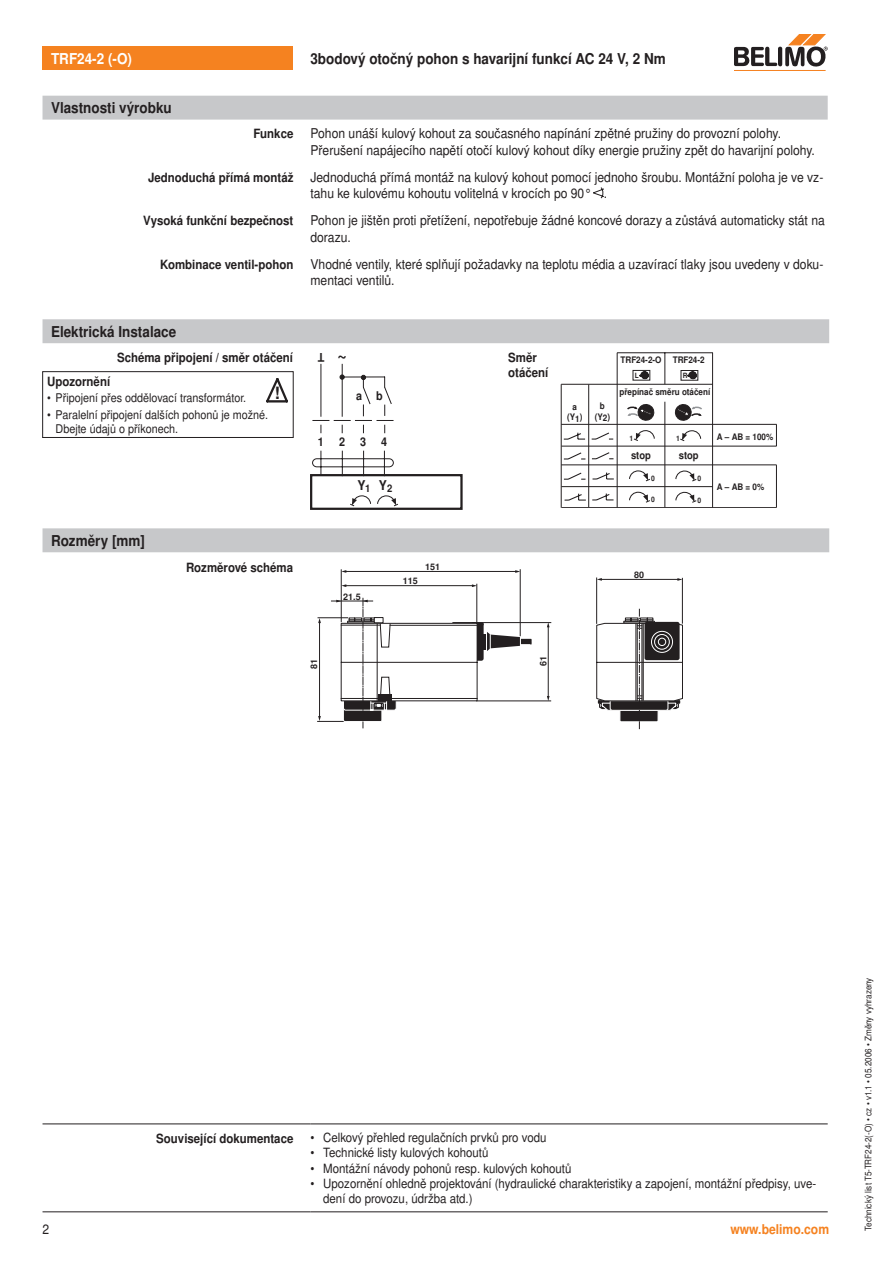
<style>
.page{position:relative;width:893px;height:1263px;background:#fff}
.page>*{position:absolute;margin:0;border:0;box-sizing:border-box;transform-origin:0 0}
.t1{font:700 18px "Nimbus Sans BEL";color:#231f20;scale:.9 1}
.t2{font:700 16.95px "Nimbus Sans BEL";color:#231f20}
.Titel_1{font:700 15px "Nimbus Sans BEL";color:#231f20;scale:.9 1}
.Überschrift_2_links{font:700 15px "Nimbus Sans BEL";color:#231f20;scale:.9 1}
.Überschrift_2_links-2{font:700 15px "Nimbus Sans BEL";color:#fff;scale:.9 1}
.Lauftext_9{font:13.5px/16.2px "Nimbus Sans BEL";color:#231f20;scale:.9 1}
.www_rechts{font:700 13.5px "Nimbus Sans BEL";color:#f58220;scale:.9 1}
.t3{font:700 13.5px "Nimbus Sans BEL";color:#231f20;scale:.9 1}
.Zahl_Seite_links{font:13.5px "Nimbus Sans BEL";color:#231f20;scale:.9 1}
.Sicherheitshinweise{font:12.75px/15.3px "Nimbus Sans BEL";color:#231f20;scale:.9 1}
.Marginalien{font:700 12.75px/15.3px "Nimbus Sans BEL";color:#231f20;scale:.9 1}
.Lauftext_8{font:700 12.75px "Nimbus Sans BEL";color:#231f20;scale:.9 1}
.Aufzählung_9__3_mm{font:12px/14.4px "Nimbus Sans BEL";color:#231f20;scale:.9 1}
.t4{font:700 12px "Nimbus Sans BEL";color:#231f20;scale:.9 1}
.t5{font:700 10.5px "Nimbus Sans BEL";color:#231f20;scale:.9 1}
.t6{font:700 9px/10.8px "Nimbus Sans BEL";color:#231f20;text-align:center;scale:.9 1}
.Vertikaltext{font:9px "Nimbus Sans BEL";color:#231f20;scale:.9 1}
.t7{font:700 9px "Nimbus Sans BEL";color:#231f20}
.t8{font:700 7.5px "Nimbus Sans BEL";color:#231f20;scale:.9 1}
.t9{font:700 7.2px "Nimbus Sans BEL";color:#231f20;scale:.9 1}
</style>
<div class="page">
<hr style="left:735px;top:70px;width:91px;height:1px;background:#f58220">
<svg style="left:735px;top:34px;width:93px;height:33px"></svg>
<div style="left:43px;top:47px;width:250px;height:23px;background:#f58220"></div>
<div style="left:43px;top:96px;width:785px;height:24px;background:#c7c8ca"></div>
<svg style="left:593px;top:187px;width:11px;height:11px"></svg>
<div style="left:43px;top:528px;width:786px;height:24px;background:#c7c8ca"></div>
<hr style="left:331px;top:601px;width:42px;height:1px;background:#231f20">
<hr style="left:344px;top:585px;width:130px;height:1px;background:#231f20">
<hr style="left:344px;top:571px;width:174px;height:1px;background:#231f20">
<hr style="left:341px;top:569px;width:1px;height:53px;background:#231f20">
<hr style="left:477px;top:584px;width:1px;height:44px;background:#231f20">
<hr style="left:520px;top:569px;width:1px;height:67px;background:#231f20">
<hr style="left:319px;top:621px;width:1px;height:97px;background:#231f20">
<hr style="left:548px;top:625px;width:1px;height:72px;background:#231f20">
<svg style="left:547px;top:696px;width:3px;height:5px"></svg>
<hr style="left:317px;top:721px;width:30px;height:1px;background:#231f20">
<hr style="left:318px;top:617px;width:30px;height:1px;background:#231f20">
<hr style="left:476px;top:701px;width:75px;height:1px;background:#231f20">
<hr style="left:481px;top:622px;width:70px;height:1px;background:#231f20">
<div style="left:471px;top:622px;width:13px;height:39px;background:#231f20;border-radius:2px"></div>
<div style="left:481px;top:634px;width:6px;height:15px;background:#231f20"></div>
<svg style="left:336px;top:598px;width:142px;height:130px"></svg>
<svg style="left:486px;top:631px;width:46px;height:20px"></svg>
<div style="left:378px;top:694px;width:14px;height:6px;background:#231f20"></div>
<hr style="left:599px;top:579px;width:80px;height:1px;background:#231f20">
<svg style="left:677px;top:578px;width:5px;height:3px"></svg>
<hr style="left:596px;top:577px;width:1px;height:47px;background:#231f20">
<hr style="left:682px;top:578px;width:1px;height:46px;background:#231f20">
<svg style="left:596px;top:608px;width:87px;height:121px"></svg>
<hr style="left:43px;top:1211px;width:267px;height:1px;background:#231f20">
<hr style="left:43px;top:1124px;width:267px;height:1px;background:#231f20">
<hr style="left:310px;top:1124px;width:518px;height:1px;background:#231f20">
<hr style="left:310px;top:1211px;width:518px;height:1px;background:#231f20">
<div style="left:43px;top:319px;width:786px;height:24px;background:#c7c8ca"></div>
<div style="left:310px;top:474px;width:153px;height:36px;border:2px solid #231f20"></div>
<svg style="left:312px;top:363px;width:86px;height:143px"></svg>
<div style="left:633px;top:370px;width:17px;height:10px;border:1px solid #231f20"></div>
<svg style="left:639px;top:371px;width:10px;height:8px"></svg>
<div style="left:681px;top:370px;width:17px;height:10px;background:#fff;border:1px solid #231f20"></div>
<svg style="left:687px;top:371px;width:10px;height:8px"></svg>
<hr style="left:617px;top:353px;width:1px;height:155px;background:#231f20">
<hr style="left:561px;top:446px;width:215px;height:1px;background:#231f20">
<hr style="left:776px;top:465px;width:1px;height:43px;background:#231f20">
<svg style="left:776px;top:425px;width:1px;height:21px"></svg>
<hr style="left:617px;top:353px;width:96px;height:1px;background:#231f20">
<hr style="left:665px;top:402px;width:1px;height:105px;background:#231f20">
<hr style="left:665px;top:353px;width:1px;height:31px;background:#231f20">
<hr style="left:712px;top:353px;width:1px;height:154px;background:#231f20">
<hr style="left:561px;top:384px;width:152px;height:1px;background:#231f20">
<hr style="left:561px;top:424px;width:216px;height:1px;background:#231f20">
<hr style="left:561px;top:486px;width:152px;height:1px;background:#231f20">
<hr style="left:561px;top:465px;width:216px;height:1px;background:#231f20">
<hr style="left:561px;top:507px;width:215px;height:1px;background:#231f20">
<svg style="left:627px;top:404px;width:28px;height:17px"></svg>
<svg style="left:674px;top:404px;width:28px;height:17px"></svg>
<hr style="left:588px;top:384px;width:1px;height:123px;background:#231f20">
<hr style="left:561px;top:384px;width:1px;height:124px;background:#231f20">
<svg style="left:563px;top:432px;width:52px;height:69px"></svg>
<svg style="left:633px;top:430px;width:22px;height:11px"></svg>
<svg style="left:629px;top:471px;width:21px;height:10px"></svg>
<svg style="left:629px;top:492px;width:21px;height:11px"></svg>
<svg style="left:680px;top:430px;width:21px;height:11px"></svg>
<svg style="left:675px;top:471px;width:22px;height:11px"></svg>
<svg style="left:675px;top:492px;width:22px;height:11px"></svg>
<div style="left:42px;top:371px;width:251px;height:67px;border:1px solid #231f20"></div>
<svg style="left:266px;top:378px;width:22px;height:25px"></svg>
<p class="Überschrift_2_links-2" style="left:51px;top:50px;width:91px">TRF24-2 (-O)</p>
<p class="Überschrift_2_links" style="left:310px;top:50px;width:396px">3bodový otočný pohon s havarijní funkcí AC 24 V, 2 Nm</p>
<p class="Titel_1" style="left:51px;top:99px;width:136px">Vlastnosti výrobku</p>
<p class="Marginalien" style="left:254px;top:127px;width:46px">Funkce</p>
<p class="Lauftext_9" style="left:310px;top:126px;width:562px">Pohon unáší kulový kohout za současného napínání zpětné pružiny do provozní polohy.<br>Přerušení napájecího napětí otočí kulový kohout díky energie pružiny zpět do havarijní polohy.</p>
<p class="Marginalien" style="left:148px;top:170px;width:163px">Jednoduchá přímá montáž</p>
<p class="Lauftext_9" style="left:310px;top:169px;width:571px">Jednoduchá přímá montáž na kulový kohout pomocí jednoho šroubu. Montážní poloha je ve vz&shy;tahu ke kulovému kohoutu volitelná v krocích po 90° .</p>
<p class="Marginalien" style="left:143px;top:214px;width:168px">Vysoká funkční bezpečnost</p>
<p class="Lauftext_9" style="left:310px;top:213px;width:573px">Pohon je jištěn proti přetížení, nepotřebuje žádné koncové dorazy a zůstává automaticky stát na dorazu.</p>
<p class="Marginalien" style="left:160px;top:257px;width:150px">Kombinace ventil-pohon</p>
<p class="Lauftext_9" style="left:310px;top:256px;width:571px">Vhodné ventily, které splňují požadavky na teplotu média a uzavírací tlaky jsou uvedeny v doku&shy;mentaci ventilů.</p>
<p class="Titel_1" style="left:51px;top:323px;width:141px">Elektrická Instalace</p>
<p class="Marginalien" style="left:117px;top:350px;width:197px">Schéma připojení / směr otáčení</p>
<p class="Lauftext_8" style="left:47px;top:373px;width:72px">Upozornění</p>
<p class="Aufzählung_9__3_mm" style="left:47px;top:391px;width:223px">• Připojení přes oddělovací transformátor.</p>
<p class="Aufzählung_9__3_mm" style="left:56px;top:407px;width:238px;text-indent:-9px">• Paralelní připojení dalších pohonů je možné.<br>Dbejte údajů o příkonech.</p>
<p class="t2" style="left:274px;top:383px;width:7px">!</p>
<p class="Titel_1" style="left:51px;top:532px;width:106px">Rozměry [mm]</p>
<p class="Marginalien" style="left:186px;top:561px;width:121px">Rozměrové schéma</p>
<p class="t4" style="left:324px;top:364px;width:9px;rotate:-180deg">T</p>
<p class="t1" style="left:347px;top:370px;width:12px;rotate:-180deg">~</p>
<p class="Marginalien" style="left:508px;top:350px;width:46px">Směr otáčení</p>
<p class="t4" style="left:356px;top:389px;width:31px">a b</p>
<p class="t4" style="left:318px;top:435px;width:8px">1</p>
<p class="t4" style="left:339px;top:435px;width:32px">2 3</p>
<p class="t4" style="left:381px;top:435px;width:8px">4</p>
<p class="t3" style="left:358px;top:477px;width:40px">Y<sub>1</sub> Y<sub>2</sub></p>
<p class="t6" style="left:567px;top:402px;width:19px">a (Y1)</p>
<p class="t6" style="left:595px;top:401px;width:19px">b (Y2)</p>
<p class="t6" style="left:620px;top:355px;width:95px">TRF24-2-O TRF24-2</p>
<p class="t6" style="left:619px;top:386px;width:103px">přepínač směru otáčení</p>
<p class="t9" style="left:635px;top:373px;width:6px">L</p>
<p class="t9" style="left:683px;top:373px;width:7px">R</p>
<p class="t8" style="left:630px;top:435px;width:6px">1</p>
<p class="t8" style="left:676px;top:435px;width:6px">1</p>
<p class="t5" style="left:631px;top:449px;width:24px">stop</p>
<p class="t5" style="left:679px;top:449px;width:24px">stop</p>
<p class="t8" style="left:651px;top:475px;width:6px">0</p>
<p class="t8" style="left:651px;top:497px;width:6px">0</p>
<p class="t8" style="left:698px;top:476px;width:6px">0</p>
<p class="t8" style="left:698px;top:497px;width:6px">0</p>
<p class="t6" style="left:717px;top:432px;width:64px">A – AB = 100%</p>
<p class="t6" style="left:717px;top:482px;width:54px">A – AB = 0%</p>
<p class="t7" style="left:343px;top:591px;width:19px">21.5</p>
<p class="t7" style="left:403px;top:575px;width:17px">115</p>
<p class="t7" style="left:425px;top:561px;width:17px">151</p>
<p class="t7" style="left:634px;top:569px;width:12px">80</p>
<p class="t7" style="left:309px;top:669px;width:12px;rotate:-90deg">81</p>
<p class="t7" style="left:538px;top:666px;width:12px;rotate:-90deg">61</p>
<p class="Marginalien" style="left:156px;top:1131px;width:154px">Související dokumentace</p>
<p class="Sicherheitshinweise" style="left:310px;top:1130px;width:264px">• Celkový přehled regulačních prvků pro vodu</p>
<p class="Sicherheitshinweise" style="left:310px;top:1145px;width:199px">• Technické listy kulových kohoutů</p>
<p class="Sicherheitshinweise" style="left:310px;top:1161px;width:291px">• Montážní návody pohonů resp. kulových kohoutů</p>
<p class="Sicherheitshinweise" style="left:323px;top:1176px;width:549px;text-indent:-13px">• Upozornění ohledně projektování (hydraulické charakteristiky a zapojení, montážní předpisy, uve&shy;dení do provozu, údržba atd.)</p>
<p class="Zahl_Seite_links" style="left:43px;top:1221px;width:9px">2</p>
<p class="www_rechts" style="left:730px;top:1221px;width:111px">www.belimo.com</p>
<p class="Vertikaltext" style="left:863px;top:1231px;width:283px;rotate:-90deg">Technický list T5-TRF24-2(-O) • cz • v1.1 • 05.2006 • Změny vyhrazeny</p>
</div>
